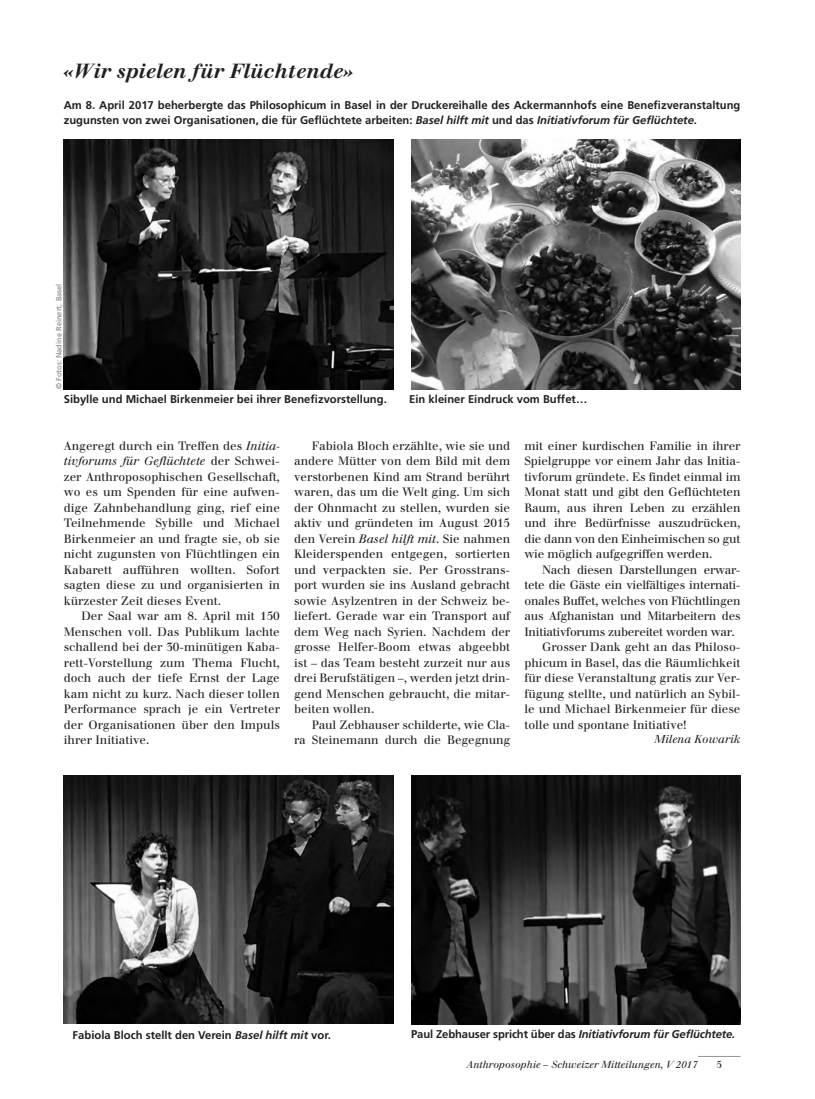
<style>
.page{position:relative;width:815px;height:1099px;background:#fff}
.page>*{position:absolute;margin:0;border:0;box-sizing:border-box;transform-origin:0 0}
.t1{font:italic 700 20px "Walbaum";color:#231f20}
.t2{font:11.88px/15.5px "Walbaum";color:#231f20;text-align:justify}
.t3{font:11.88px "Walbaum";letter-spacing:-.02em;color:#231f20}
.t4{font:700 11.25px/15.5px "Frutiger";color:#231f20}
.t5{font:italic 700 11.25px "Frutiger";letter-spacing:-.01em;color:#231f20}
.t6{font:italic 11.25px "Walbaum";color:#231f20}
.t7{font:italic 10px "Walbaum";color:#231f20}
.t8{font:10px "Walbaum";color:#231f20}
.t9{font:7.5px "Frutiger";color:#808285}
.s1{font-style:italic}
.s2{font-style:normal}
</style>
<div class="page">
<hr style="left:698px;top:1055px;width:43px;height:1px;background:#939598">
<img style="left:64px;top:140px;width:329px;height:249px">
<img style="left:64px;top:775px;width:329px;height:248px">
<img style="left:411px;top:775px;width:330px;height:249px">
<img style="left:411px;top:140px;width:330px;height:249px">
<h1 class="t1" style="left:64px;top:59px;width:291px">«Wir spielen für Flüchtende»</h1>
<p class="t4" style="left:64px;top:97px;width:678px">Am 8. April 2017 beherbergte das Philosophicum in Basel in der Druckereihalle des Ackermannhofs eine Benefizveranstaltung zugunsten von zwei Organisationen, die für Geflüchtete arbeiten: <span class="s1">Basel hilft mit</span> und das <span class="s1">Initiativforum für Geflüchtete</span>.</p>
<p class="t9" style="left:55px;top:389px;width:107px;rotate:-90deg">© Fotos: Nadine Reinert, Basel</p>
<p class="t4" style="left:64px;top:391px;width:325px">Sibylle und Michael Birkenmeier bei ihrer Benefizvorstellung.</p>
<p class="t4" style="left:409px;top:391px;width:179px">Ein kleiner Eindruck vom Buffet…</p>
<p class="t2" style="left:64px;top:438px;width:218px">Angeregt durch ein Treffen des <span class="s1">Initia&shy;tivforums für Geflüchtete</span> der Schwei&shy;zer Anthroposophischen Gesellschaft, wo es um Spenden für eine aufwen&shy;dige Zahnbehandlung ging, rief eine Teilnehmende Sybille und Michael Birkenmeier an und fragte sie, ob sie nicht zugunsten von Flüchtlingen ein Kabarett aufführen wollten. Sofort sagten diese zu und organisierten in kürzester Zeit dieses Event.</p>
<p class="t2" style="left:64px;top:608px;width:218px;text-indent:18px">Der Saal war am 8. April mit 150<br>Menschen voll. Das Publikum lachte schallend bei der 30-minütigen Kaba&shy;rett-Vorstellung zum Thema Flucht, doch auch der tiefe Ernst der Lage kam nicht zu kurz. Nach dieser tollen Performance sprach je ein Vertreter der Organisationen über den Impuls ihrer Initiative.</p>
<p class="t2" style="left:294px;top:438px;width:218px;text-indent:18px">Fabiola Bloch erzählte, wie sie und andere Mütter von dem Bild mit dem verstorbenen Kind am Strand berührt waren, das um die Welt ging. Um sich der Ohnmacht zu stellen, wurden sie aktiv und gründeten im August 2015 den Verein <span class="s1">Basel hilft mit</span>. Sie nahmen Kleiderspenden entgegen, sortierten und verpackten sie. Per Grosstrans&shy;port wurden sie ins Ausland gebracht sowie Asylzentren in der Schweiz be&shy;liefert. Gerade war ein Transport auf dem Weg nach Syrien. Nachdem der grosse Helfer-Boom etwas abgeebbt ist – das Team besteht zurzeit nur aus drei Berufstätigen –, werden jetzt drin&shy;gend Menschen gebraucht, die mitar&shy;beiten wollen.</p>
<p class="t2" style="left:294px;top:717px;width:218px;text-align:right">Paul Zebhauser schilderte, wie Cla-<br>ra Steinemann durch die Begegnung</p>
<p class="t2" style="left:524px;top:438px;width:218px">mit einer kurdischen Familie in ihrer Spielgruppe vor einem Jahr das Initia&shy;tivforum gründete. Es findet einmal im Monat statt und gibt den Geflüchteten Raum, aus ihren Leben zu erzählen und ihre Bedürfnisse auszudrücken, die dann von den Einheimischen so gut wie möglich aufgegriffen werden.</p>
<p class="t3" style="left:542px;top:562px;width:200px">Nach diesen Darstellungen erwar-</p>
<p class="t3" style="left:524px;top:578px;width:218px">tete die Gäste ein vielfältiges internati-</p>
<p class="t3" style="left:524px;top:593px;width:218px">onales Buffet, welches von Flüchtlingen</p>
<p class="t3" style="left:524px;top:609px;width:218px">aus Afghanistan und Mitarbeitern des</p>
<p class="t3" style="left:524px;top:624px;width:212px">Initiativforums zubereitet worden war.</p>
<p class="t2" style="left:542px;top:639px;width:200px">Grosser Dank geht an das Philoso-</p>
<p class="t2" style="left:524px;top:654px;width:218px">phicum in Basel, das die Räumlichkeit</p>
<p class="t2" style="left:524px;top:670px;width:218px">für diese Veranstaltung gratis zur Ver-</p>
<p class="t2" style="left:524px;top:685px;width:218px">fügung stellte, und natürlich an Sybil-</p>
<p class="t2" style="left:524px;top:701px;width:218px">le und Michael Birkenmeier für diese</p>
<p class="t2" style="left:524px;top:716px;width:164px">tolle und spontane Initiative!</p>
<p class="t6" style="left:655px;top:731px;width:88px">Milena Kowarik</p>
<p class="t4" style="left:73px;top:1027px;width:260px">Fabiola Bloch stellt den Verein <span class="s1">Basel hilft mit</span> vor.</p>
<p class="t5" style="left:411px;top:1027px;width:326px"><span class="s2">Paul Zebhauser spricht über das</span> Initiativforum für Geflüchtete.</p>
<p class="t7" style="left:467px;top:1058px;width:232px">Anthroposophie – Schweizer Mitteilungen, V 2017</p>
<p class="t8" style="left:717px;top:1058px;width:7px">5</p>
</div>
